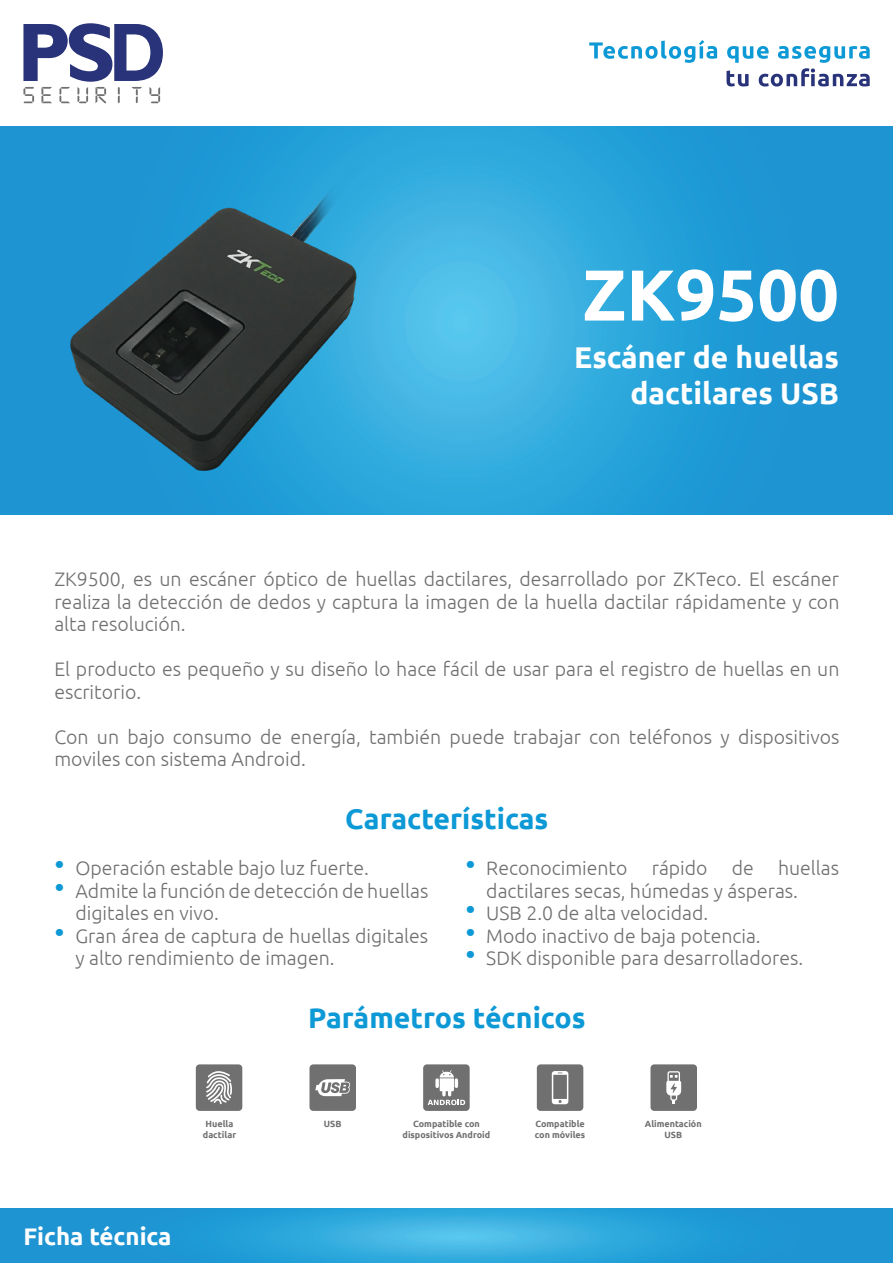
<style>
.page{position:relative;width:893px;height:1263px;background:#fff}
.page>*{position:absolute;margin:0;border:0;box-sizing:border-box;transform-origin:0 0}
.Producto_titulo{font:700 72px "Ubuntu";color:#fff}
.Producto_Subtitulo{font:700 30px/36px "Ubuntu";color:#fff;text-align:right}
.Descripcion_titulo{font:700 28.5px "Ubuntu";color:#0d99d6}
.Pie_pag_ficha_tecnic{font:700 24px "Ubuntu";color:#fff}
.Descripcion{font:300 19.5px/22.5px "Ubuntu";color:#706f6f}
.Iconos_nombre{font:700 9px/10.8px "Ubuntu";color:#707070;text-align:center}
.s1{font-size:30px;color:#0d99d6}
</style>
<div class="page">
<svg style="left:0;top:127px;width:893px;height:388px;background:#2aa1d9"></svg>
<svg style="left:0;top:1209px;width:893px;height:54px;background:#28a0d8"></svg>
<svg style="left:23px;top:23px;width:140px;height:80px"></svg>
<img style="left:68px;top:165px;width:292px;height:309px">
<svg style="left:589px;top:40px;width:128px;height:23px"></svg>
<svg style="left:726px;top:46px;width:144px;height:41px"></svg>
<div style="left:423px;top:1064px;width:47px;height:47px;background:#707070;border-radius:4px"></div>
<svg style="left:428px;top:1070px;width:37px;height:35px"></svg>
<div style="left:537px;top:1064px;width:46px;height:47px;background:#707070;border-radius:4px"></div>
<svg style="left:552px;top:1071px;width:16px;height:33px"></svg>
<div style="left:309px;top:1064px;width:47px;height:47px;background:#707070;border-radius:4px"></div>
<svg style="left:315px;top:1079px;width:35px;height:17px"></svg>
<div style="left:196px;top:1064px;width:46px;height:47px;background:#707070;border-radius:4px"></div>
<svg style="left:206px;top:1071px;width:26px;height:33px"></svg>
<div style="left:650px;top:1064px;width:47px;height:47px;background:#707070;border-radius:4px"></div>
<svg style="left:666px;top:1071px;width:15px;height:33px"></svg>
<p class="Producto_titulo" style="left:582px;top:251px;width:258px">ZK9500</p>
<p class="Producto_Subtitulo" style="left:574px;top:339px;width:266px">Escáner de huellas dactilares USB</p>
<p class="Descripcion" style="left:54px;top:567px;width:787px;text-align:justify">ZK9500, es un escáner óptico de huellas dactilares, desarrollado por ZKTeco. El escáner realiza la detección de dedos y captura la imagen de la huella dactilar rápidamente y con alta resolución.</p>
<p class="Descripcion" style="left:54px;top:657px;width:787px">El producto es pequeño y su diseño lo hace fácil de usar para el registro de huellas en un escritorio.</p>
<p class="Descripcion" style="left:54px;top:725px;width:786px">Con un bajo consumo de energía, también puede trabajar con teléfonos y dispositivos moviles con sistema Android.</p>
<p class="Descripcion_titulo" style="left:345px;top:802px;width:205px">Características</p>
<p class="Descripcion" style="left:54px;top:856px;width:316px"><span class="s1">•</span> Operación estable bajo luz fuerte.</p>
<p class="Descripcion" style="left:75px;top:879px;width:354px;text-indent:-21px"><span class="s1">•</span> Admite la función de detección de huellas digitales en vivo.</p>
<p class="Descripcion" style="left:75px;top:924px;width:354px;text-indent:-21px"><span class="s1">•</span> Gran área de captura de huellas digitales y alto rendimiento de imagen.</p>
<p class="Descripcion" style="left:486px;top:856px;width:354px;text-indent:-21px"><span class="s1">•</span> Reconocimiento rápido de huellas dactilares secas, húmedas y ásperas.</p>
<p class="Descripcion" style="left:465px;top:901px;width:245px"><span class="s1">•</span> USB 2.0 de alta velocidad.</p>
<p class="Descripcion" style="left:465px;top:924px;width:297px"><span class="s1">•</span> Modo inactivo de baja potencia.</p>
<p class="Descripcion" style="left:465px;top:946px;width:340px"><span class="s1">•</span> SDK disponible para desarrolladores.</p>
<p class="Descripcion_titulo" style="left:308px;top:1000px;width:279px">Parámetros técnicos</p>
<p class="Iconos_nombre" style="left:203px;top:1119px;width:35px;text-align:left">Huella dactilar</p>
<p class="Iconos_nombre" style="left:645px;top:1119px;width:58px">Alimentación<br>USB</p>
<p class="Iconos_nombre" style="left:324px;top:1119px;width:19px">USB</p>
<p class="Iconos_nombre" style="left:403px;top:1119px;width:89px">Compatible con dispositivos Android</p>
<p class="Iconos_nombre" style="left:535px;top:1119px;width:51px">Compatible</p>
<p class="Iconos_nombre" style="left:535px;top:1129px;width:52px">con móviles</p>
<p class="Pie_pag_ficha_tecnic" style="left:23px;top:1222px;width:149px">Ficha técnica</p>
</div>
